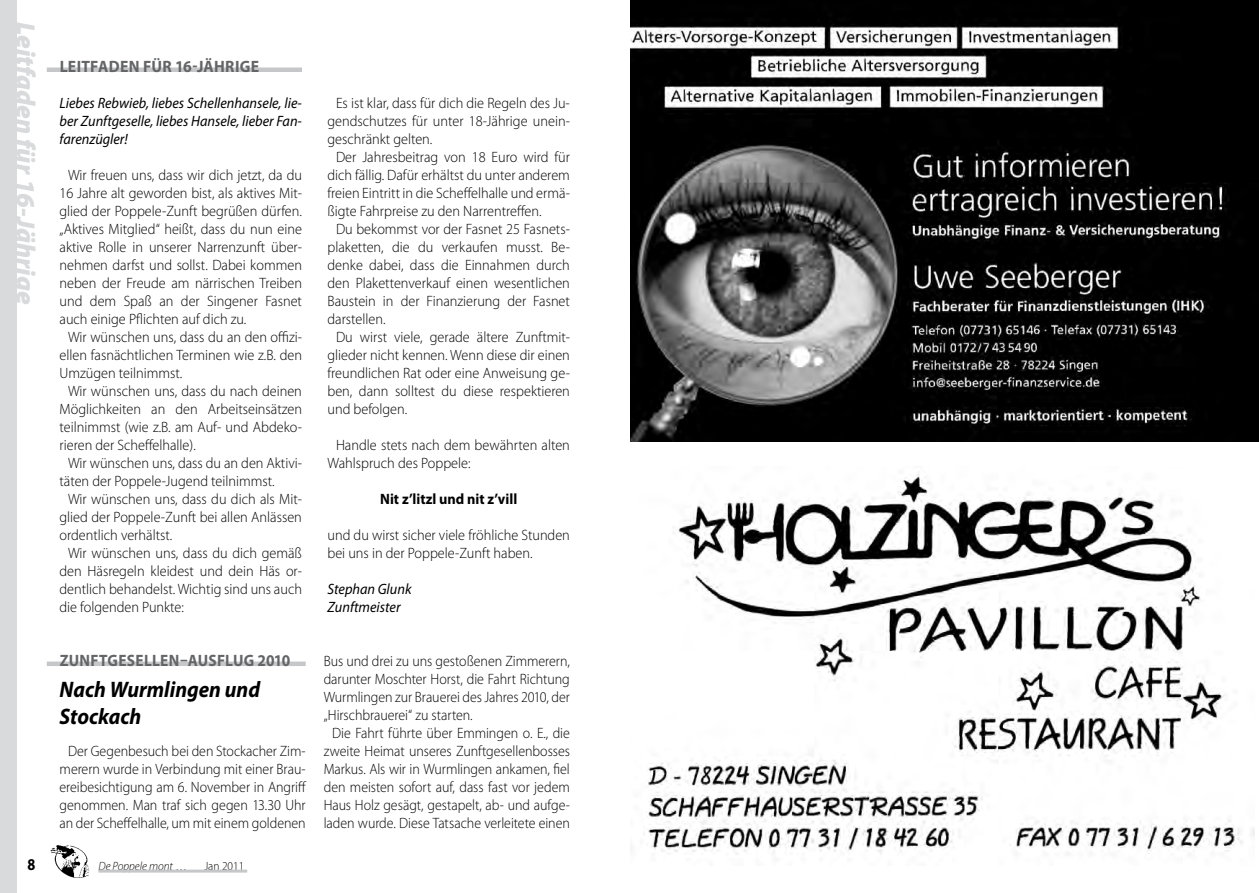
<style>
.page{position:relative;width:1259px;height:893px;background:#fff}
.page>*{position:absolute;margin:0;border:0;box-sizing:border-box;transform-origin:0 0}
.t1{font:italic 900 26.4px "Myriad Pro";color:#d9dadb}
.t2{font:italic 700 22.5px/27px "Myriad Pro";color:#000;scale:.93 1}
.t3{font:700 16.5px "Myriad Pro";letter-spacing:.02em;color:#646567;scale:.93 1}
.t4{font:700 16.5px "Myriad Pro";letter-spacing:.02em;color:#646567;scale:.95 1}
.t5{font:700 16.5px "Myriad Pro";color:#000;scale:.86 1}
.t6{font:300 15px/18px "Myriad Pro";color:#000;scale:.95 1}
.t7{font:300 15px/18px "Myriad Pro";color:#000;text-align:center;scale:.93 1}
.t8{font:italic 15px/18px "Myriad Pro";color:#000;text-align:justify;scale:.95 1}
.t9{font:700 15px "Myriad Pro";color:#000;scale:.95 1}
.t10{font:italic 300 12px "Myriad Pro";color:#000;scale:.95 1}
.t11{font:300 12px "Myriad Pro";color:#000;scale:.95 1}
.s1{font-style:normal}
</style>
<div class="page">
<img style="left:51px;top:845px;width:38px;height:33px">
<div style="left:0;top:0;width:17px;height:893px;background:#d9dadb"></div>
<hr style="left:98px;top:870px;width:149px;height:3px;background:#c6c7c8">
<img style="left:630px;top:0;width:629px;height:441px">
<img style="left:648px;top:472px;width:606px;height:382px">
<hr style="left:47px;top:68px;width:255px;height:4px;background:#c6c7c8">
<hr style="left:47px;top:662px;width:259px;height:4px;background:#c6c7c8">
<h1 class="t1" style="left:40px;top:22px;width:284px;rotate:90deg">Leitfaden für 16-Jährige</h1>
<p class="t4" style="left:60px;top:56px;width:212px">LEITFADEN FÜR 16-JÄHRIGE</p>
<p class="t8" style="left:60px;top:94px;width:257px">Liebes Rebwieb, liebes Schellenhansele, lie&shy;ber Zunftgeselle, liebes Hansele, lieber Fan&shy;farenzügler!</p>
<p class="t6" style="left:68px;top:166px;width:248px">Wir freuen uns, dass wir dich jetzt, da du</p>
<p class="t6" style="left:60px;top:184px;width:257px">16 Jahre alt geworden bist, als aktives Mit-</p>
<p class="t6" style="left:60px;top:202px;width:257px">glied der Poppele-Zunft begrüßen dürfen.</p>
<p class="t6" style="left:60px;top:220px;width:257px">„Aktives Mitglied“ heißt, dass du nun eine</p>
<p class="t6" style="left:60px;top:238px;width:257px">aktive Rolle in unserer Narrenzunft über-</p>
<p class="t6" style="left:60px;top:256px;width:257px">nehmen darfst und sollst. Dabei kommen</p>
<p class="t6" style="left:60px;top:274px;width:257px">neben der Freude am närrischen Treiben</p>
<p class="t6" style="left:60px;top:292px;width:257px">und dem Spaß an der Singener Fasnet</p>
<p class="t6" style="left:60px;top:310px;width:198px">auch einige Pflichten auf dich zu.</p>
<p class="t6" style="left:68px;top:328px;width:248px">Wir wünschen uns, dass du an den offizi-</p>
<p class="t6" style="left:60px;top:346px;width:257px">ellen fasnächtlichen Terminen wie z.B. den</p>
<p class="t6" style="left:60px;top:364px;width:131px">Umzügen teilnimmst.</p>
<p class="t6" style="left:68px;top:382px;width:248px">Wir wünschen uns, dass du nach deinen</p>
<p class="t6" style="left:60px;top:400px;width:257px">Möglichkeiten an den Arbeitseinsätzen</p>
<p class="t6" style="left:60px;top:418px;width:257px">teilnimmst (wie z.B. am Auf- und Abdeko-</p>
<p class="t6" style="left:60px;top:436px;width:145px">rieren der Scheffelhalle).</p>
<p class="t6" style="left:68px;top:454px;width:248px">Wir wünschen uns, dass du an den Aktivi-</p>
<p class="t6" style="left:60px;top:472px;width:228px">täten der Poppele-Jugend teilnimmst.</p>
<p class="t6" style="left:68px;top:490px;width:248px">Wir wünschen uns, dass du dich als Mit-</p>
<p class="t6" style="left:60px;top:508px;width:257px">glied der Poppele-Zunft bei allen Anlässen</p>
<p class="t6" style="left:60px;top:526px;width:120px">ordentlich verhältst.</p>
<p class="t6" style="left:68px;top:544px;width:248px">Wir wünschen uns, dass du dich gemäß</p>
<p class="t6" style="left:60px;top:562px;width:257px">den Häsregeln kleidest und dein Häs or-</p>
<p class="t6" style="left:60px;top:580px;width:257px">dentlich behandelst. Wichtig sind uns auch</p>
<p class="t6" style="left:60px;top:598px;width:132px">die folgenden Punkte:</p>
<p class="t3" style="left:60px;top:650px;width:249px">ZUNFTGESELL EN–AUSFLUG 2010</p>
<h2 class="t2" style="left:60px;top:675px;width:217px">Nach Wurmlingen und<br>Stockach</h2>
<p class="t7" style="left:60px;top:742px;width:267px">Der Gegenbesuch bei den Stockacher Zim&shy;merern wurde in Verbindung mit einer Brau&shy;ereibesichtigung am 6. November in Angriff genommen. Man traf sich gegen 13.30 Uhr an der Scheffelhalle, um mit einem goldenen</p>
<p class="t5" style="left:28px;top:854px;width:11px">8</p>
<p class="t10" style="left:98px;top:859px;width:95px">De Poppele mont <span class="s1">…</span></p>
<p class="t11" style="left:204px;top:859px;width:44px">Jan 2011</p>
<p class="t6" style="left:336px;top:94px;width:248px">Es ist klar, dass für dich die Regeln des Ju-</p>
<p class="t6" style="left:327px;top:112px;width:257px">gendschutzes für unter 18-Jährige unein-</p>
<p class="t6" style="left:327px;top:130px;width:112px">geschränkt gelten.</p>
<p class="t6" style="left:336px;top:148px;width:248px">Der Jahresbeitrag von 18 Euro wird für</p>
<p class="t6" style="left:327px;top:166px;width:257px">dich fällig. Dafür erhältst du unter anderem</p>
<p class="t6" style="left:327px;top:184px;width:257px">freien Eintritt in die Scheffelhalle und ermä-</p>
<p class="t6" style="left:327px;top:202px;width:227px">ßigte Fahrpreise zu den Narrentreffen.</p>
<p class="t6" style="left:336px;top:220px;width:248px">Du bekommst vor der Fasnet 25 Fasnets-</p>
<p class="t6" style="left:327px;top:238px;width:257px">plaketten, die du verkaufen musst. Be-</p>
<p class="t6" style="left:327px;top:256px;width:257px">denke dabei, dass die Einnahmen durch</p>
<p class="t6" style="left:327px;top:274px;width:257px">den Plakettenverkauf einen wesentlichen</p>
<p class="t6" style="left:327px;top:292px;width:257px">Baustein in der Finanzierung der Fasnet</p>
<p class="t6" style="left:327px;top:310px;width:63px">darstellen.</p>
<p class="t6" style="left:336px;top:328px;width:248px">Du wirst viele, gerade ältere Zunftmit-</p>
<p class="t6" style="left:327px;top:346px;width:257px">glieder nicht kennen. Wenn diese dir einen</p>
<p class="t6" style="left:327px;top:364px;width:257px">freundlichen Rat oder eine Anweisung ge-</p>
<p class="t6" style="left:327px;top:382px;width:257px">ben, dann solltest du diese respektieren</p>
<p class="t6" style="left:327px;top:400px;width:85px">und befolgen.</p>
<p class="t6" style="left:327px;top:436px;width:257px;text-indent:9px">Handle stets nach dem bewährten alten<br>Wahlspruch des Poppele:</p>
<p class="t9" style="left:380px;top:489px;width:146px">NIT Z’LITZL UND NIT Z’VILL</p>
<p class="t6" style="left:327px;top:526px;width:257px">und du wirst sicher viele fröhliche Stunden bei uns in der Poppele-Zunft haben.</p>
<p class="t8" style="left:327px;top:580px;width:90px">Stephan Glunk<br>Zunftmeister</p>
<p class="t7" style="left:324px;top:652px;width:266px">Bus und drei zu uns gestoßenen Zimmerern,</p>
<p class="t7" style="left:324px;top:670px;width:266px">darunter Moschter Horst, die Fahrt Richtung</p>
<p class="t7" style="left:324px;top:688px;width:266px">Wurmlingen zur Brauerei des Jahres 2010, der</p>
<p class="t7" style="left:324px;top:706px;width:162px">„Hirschbrauerei“ zu starten.</p>
<p class="t7" style="left:332px;top:724px;width:257px">Die Fahrt führte über Emmingen o. E., die</p>
<p class="t7" style="left:324px;top:742px;width:266px">zweite Heimat unseres Zunftgesellenbosses</p>
<p class="t7" style="left:324px;top:760px;width:266px">Markus. Als wir in Wurmlingen ankamen, fiel</p>
<p class="t7" style="left:324px;top:778px;width:266px">den meisten sofort auf, dass fast vor jedem</p>
<p class="t7" style="left:324px;top:796px;width:266px">Haus Holz gesägt, gestapelt, ab- und aufge-</p>
<p class="t7" style="left:324px;top:814px;width:266px">laden wurde. Diese Tatsache verleitete einen</p>
</div>
